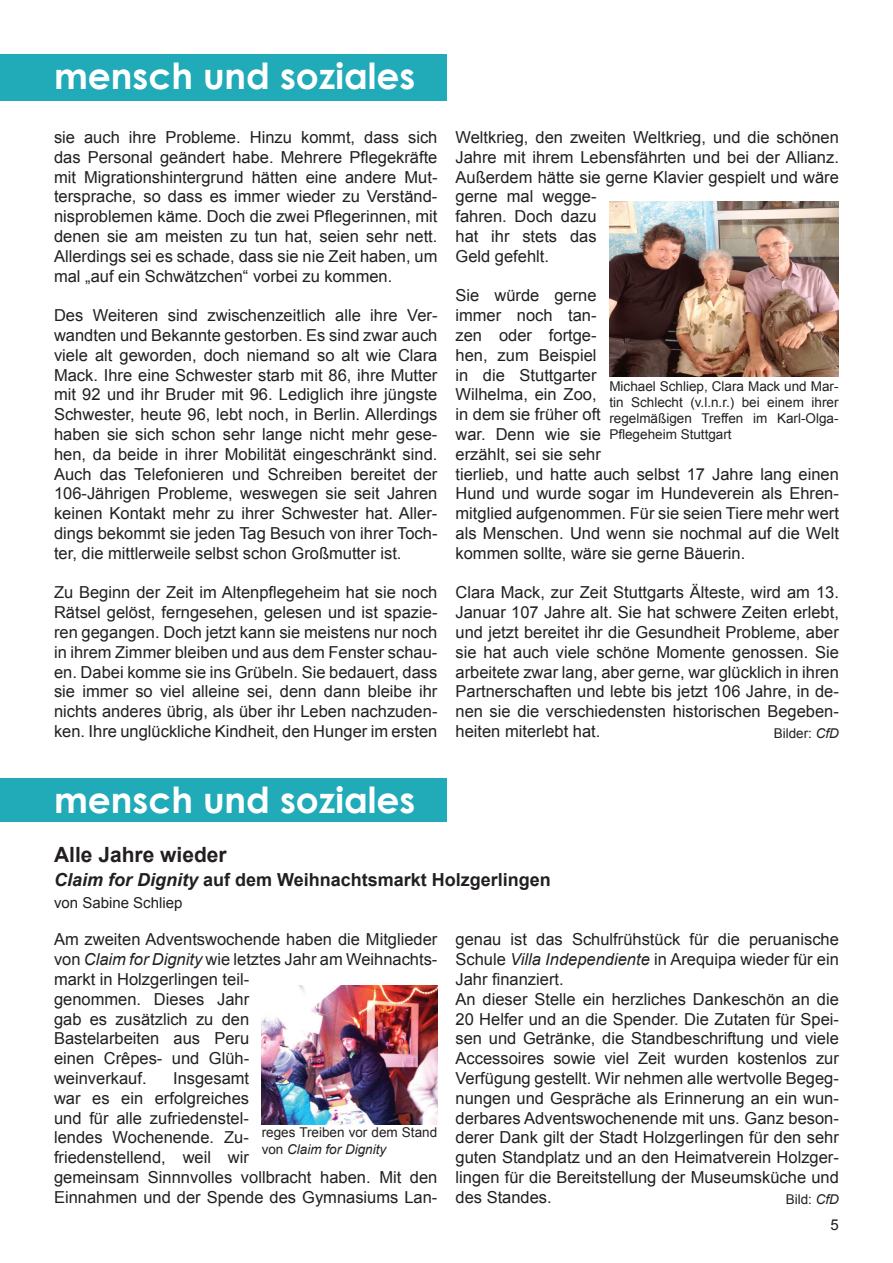
<style>
.page{position:relative;width:893px;height:1263px;background:#fff}
.page>*{position:absolute;margin:0;border:0;box-sizing:border-box;transform-origin:0 0}
.t1{font:700 36px "Century Gothic";color:#fff}
.t2{font:700 21px "Arial";color:#231f20}
.t3{font:700 18px "Arial";color:#231f20}
.t4{font:16.5px/19.8px "Arial";color:#231f20}
.t5{font:15px "Arial";color:#231f20}
.t6{font:13.5px/16.2px "Arial";color:#231f20;text-align:justify}
.s1{font-style:italic}
</style>
<div class="page">
<div style="left:0;top:54px;width:446px;height:47px;background:#21aab8"></div>
<img style="left:609px;top:201px;width:230px;height:176px">
<div style="left:0;top:778px;width:446px;height:43px;background:#21aab8"></div>
<img style="left:262px;top:985px;width:175px;height:139px">
<h1 class="t1" style="left:54px;top:56px;width:363px">mensch und soziales</h1>
<p class="t4" style="left:54px;top:127px;width:385px;text-align:justify">sie auch ihre Probleme. Hinzu kommt, dass sich das Personal geändert habe. Mehrere Pflegekräfte mit Migrationshintergrund hätten eine andere Mut&shy;tersprache, so dass es immer wieder zu Verständ&shy;nisproblemen käme. Doch die zwei Pflegerinnen, mit denen sie am meisten zu tun hat, seien sehr nett.<br>Allerdings sei es schade, dass sie nie Zeit haben, um mal „auf ein Schwätzchen“ vorbei zu kommen.</p>
<p class="t4" style="left:54px;top:306px;width:385px;text-align:justify">Des Weiteren sind zwischenzeitlich alle ihre Ver&shy;wandten und Bekannte gestorben. Es sind zwar auch viele alt geworden, doch niemand so alt wie Clara Mack. Ihre eine Schwester starb mit 86, ihre Mutter mit 92 und ihr Bruder mit 96. Lediglich ihre jüngste Schwester, heute 96, lebt noch, in Berlin. Allerdings haben sie sich schon sehr lange nicht mehr gese&shy;hen, da beide in ihrer Mobilität eingeschränkt sind.<br>Auch das Telefonieren und Schreiben bereitet der 106-Jährigen Probleme, weswegen sie seit Jahren keinen Kontakt mehr zu ihrer Schwester hat. Aller&shy;dings bekommt sie jeden Tag Besuch von ihrer Toch&shy;ter, die mittlerweile selbst schon Großmutter ist.</p>
<p class="t4" style="left:54px;top:583px;width:385px;text-align:justify">Zu Beginn der Zeit im Altenpflegeheim hat sie noch Rätsel gelöst, ferngesehen, gelesen und ist spazie&shy;ren gegangen. Doch jetzt kann sie meistens nur noch in ihrem Zimmer bleiben und aus dem Fenster schau&shy;en. Dabei komme sie ins Grübeln. Sie bedauert, dass sie immer so viel alleine sei, denn dann bleibe ihr nichts anderes übrig, als über ihr Leben nachzuden&shy;ken. Ihre unglückliche Kindheit, den Hunger im ersten</p>
<p class="t4" style="left:455px;top:127px;width:385px">Weltkrieg, den zweiten Weltkrieg, und die schönen<br>Jahre mit ihrem Lebensfährten und bei der Allianz.<br>Außerdem hätte sie gerne Klavier gespielt und wäre gerne mal wegge-<br>fahren. Doch dazu<br>hat ihr stets das<br>Geld gefehlt.</p>
<p class="t4" style="left:455px;top:286px;width:385px">Sie würde gerne<br>immer noch tan-<br>zen oder fortge-<br>hen, zum Beispiel<br>in die Stuttgarter<br>Wilhelma, ein Zoo,<br>in dem sie früher oft<br>war. Denn wie sie<br>erzählt, sei sie sehr<br>tierlieb, und hatte auch selbst 17 Jahre lang einen<br>Hund und wurde sogar im Hundeverein als Ehren&shy;mitglied aufgenommen. Für sie seien Tiere mehr wert als Menschen. Und wenn sie nochmal auf die Welt kommen sollte, wäre sie gerne Bäuerin.</p>
<p class="t4" style="left:455px;top:583px;width:385px;text-align:justify">Clara Mack, zur Zeit Stuttgarts Älteste, wird am 13.<br>Januar 107 Jahre alt. Sie hat schwere Zeiten erlebt, und jetzt bereitet ihr die Gesundheit Probleme, aber sie hat auch viele schöne Momente genossen. Sie arbeitete zwar lang, aber gerne, war glücklich in ihren Partnerschaften und lebte bis jetzt 106 Jahre, in de&shy;nen sie die verschiedensten historischen Begeben&shy;heiten miterlebt hat.</p>
<p class="t6" style="left:609px;top:378px;width:231px">Michael Schliep, Clara Mack und Mar&shy;tin Schlecht (v.l.n.r.) bei einem ihrer regelmäßigen Treffen im Karl-Olga-Pflegeheim Stuttgart</p>
<p class="t6" style="left:774px;top:725px;width:67px">Bilder: <span class="s1">CfD</span></p>
<h1 class="t1" style="left:54px;top:780px;width:363px">mensch und soziales</h1>
<p class="t2" style="left:54px;top:841px;width:174px">Alle Jahre wieder</p>
<p class="t3" style="left:54px;top:867px;width:498px"><span class="s1">Claim for Dignity</span> auf dem Weihnachtsmarkt Holzgerlingen</p>
<p class="t5" style="left:54px;top:893px;width:130px">von Sabine Schliep</p>
<p class="t4" style="left:54px;top:930px;width:385px">Am zweiten Adventswochende haben die Mitglieder von <span class="s1">Claim for Dignity</span> wie letztes Jahr am Weihnachts&shy;markt in Holzgerlingen teil-<br>genommen. Dieses Jahr<br>gab es zusätzlich zu den<br>Bastelarbeiten aus Peru<br>einen Crêpes- und Glüh-<br>weinverkauf.</p>
<p class="t4" style="left:54px;top:1068px;width:385px;text-indent:119px">Insgesamt<br>war es ein erfolgreiches<br>und für alle zufriedenstel-<br>lendes Wochenende. Zu-<br>friedenstellend, weil wir<br>gemeinsam Sinnnvolles vollbracht haben. Mit den<br>Einnahmen und der Spende des Gymnasiums Lan-</p>
<p class="t6" style="left:262px;top:1125px;width:177px">reges Treiben vor dem Stand von <span class="s1">Claim for Dignity</span></p>
<p class="t4" style="left:455px;top:930px;width:385px">genau ist das Schulfrühstück für die peruanische Schule <span class="s1">Villa Independiente</span> in Arequipa wieder für ein Jahr finanziert.<br>An dieser Stelle ein herzliches Dankeschön an die 20 Helfer und an die Spender. Die Zutaten für Spei&shy;sen und Getränke, die Standbeschriftung und viele Accessoires sowie viel Zeit wurden kostenlos zur Verfügung gestellt. Wir nehmen alle wertvolle Begeg&shy;nungen und Gespräche als Erinnerung an ein wun&shy;derbares Adventswochenende mit uns. Ganz beson&shy;derer Dank gilt der Stadt Holzgerlingen für den sehr guten Standplatz und an den Heimatverein Holzger&shy;lingen für die Bereitstellung der Museumsküche und des Standes.</p>
<p class="t6" style="left:786px;top:1191px;width:55px">Bild: <span class="s1">CfD</span></p>
<p class="t5" style="left:831px;top:1215px;width:10px">5</p>
</div>
